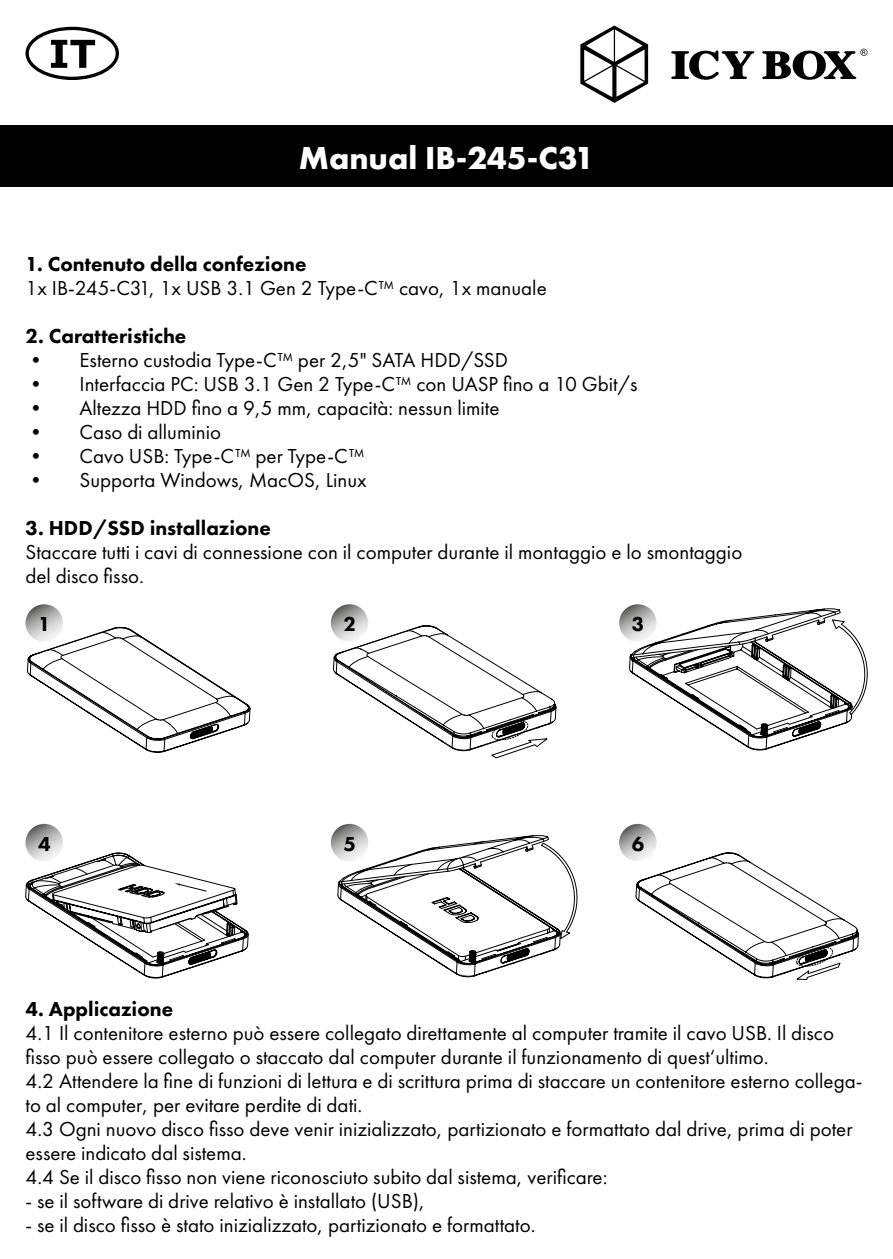
<style>
.page{position:relative;width:893px;height:1259px;background:#fff}
.page>*{position:absolute;margin:0;border:0;box-sizing:border-box;transform-origin:0 0}
.t1{font:700 33px "Futura PT";color:#fff}
.t2{font:21px/24px "Futura PT";color:#000}
.t3{font:800 21px "Futura PT";color:#000}
</style>
<div class="page">
<div style="left:26px;top:27px;width:93px;height:53px;border:3px solid #000;border-radius:50%"></div>
<svg style="left:51px;top:40px;width:44px;height:28px"></svg>
<div style="left:0;top:125px;width:893px;height:62px;background:#000"></div>
<svg style="left:580px;top:26px;width:68px;height:77px"></svg>
<svg style="left:671px;top:49px;width:196px;height:31px"></svg>
<svg style="left:27px;top:627px;width:223px;height:125px"></svg>
<svg style="left:333px;top:625px;width:223px;height:133px"></svg>
<svg style="left:633px;top:608px;width:235px;height:142px"></svg>
<svg style="left:337px;top:835px;width:241px;height:142px"></svg>
<svg style="left:635px;top:853px;width:224px;height:127px"></svg>
<svg style="left:27px;top:853px;width:222px;height:125px"></svg>
<svg style="left:26px;top:604px;width:37px;height:37px"></svg>
<svg style="left:26px;top:824px;width:37px;height:37px"></svg>
<svg style="left:331px;top:604px;width:37px;height:37px"></svg>
<svg style="left:331px;top:824px;width:37px;height:37px"></svg>
<svg style="left:619px;top:604px;width:38px;height:37px"></svg>
<svg style="left:619px;top:824px;width:38px;height:37px"></svg>
<h1 class="t1" style="left:299px;top:137px;width:297px">Manual IB-245-C31</h1>
<p class="t3" style="left:26px;top:251px;width:283px">1. Contenuto della confezione</p>
<p class="t2" style="left:26px;top:276px;width:523px">1x IB-245-C31, 1x USB 3.1 Gen 2 Type-C™ cavo, 1x manuale</p>
<p class="t3" style="left:26px;top:323px;width:162px">2. Caratteristiche</p>
<p class="t2" style="left:26px;top:348px;width:484px">• Esterno custodia Type-C™ per 2,5" SATA HDD/SSD</p>
<p class="t2" style="left:26px;top:372px;width:613px">• Interfaccia PC: USB 3.1 Gen 2 Type-C™ con UASP fino a 10 Gbit/s</p>
<p class="t2" style="left:26px;top:396px;width:475px">• Altezza HDD fino a 9,5 mm, capacità: nessun limite</p>
<p class="t2" style="left:26px;top:420px;width:197px">• Caso di alluminio</p>
<p class="t2" style="left:26px;top:444px;width:340px">• Cavo USB: Type-C™ per Type-C™</p>
<p class="t2" style="left:26px;top:468px;width:343px">• Supporta Windows, MacOS, Linux</p>
<p class="t3" style="left:26px;top:515px;width:247px">3. HDD/SSD installazione</p>
<p class="t2" style="left:26px;top:540px;width:718px">Staccare tutti i cavi di connessione con il computer durante il montaggio e lo smontaggio del disco fisso.</p>
<p class="t3" style="left:38px;top:611px;width:14px">1</p>
<p class="t3" style="left:38px;top:830px;width:14px">4</p>
<p class="t3" style="left:343px;top:611px;width:14px">2</p>
<p class="t3" style="left:343px;top:830px;width:14px">5</p>
<p class="t3" style="left:632px;top:611px;width:14px">3</p>
<p class="t3" style="left:632px;top:830px;width:14px">6</p>
<p class="t3" style="left:26px;top:995px;width:149px">4. Applicazione</p>
<p class="t2" style="left:26px;top:1020px;width:838px">4.1 Il contenitore esterno può essere collegato direttamente al computer tramite il cavo USB. Il disco fisso può essere collegato o staccato dal computer durante il funzionamento di quest‘ultimo.<br>4.2 Attendere la fine di funzioni di lettura e di scrittura prima di staccare un contenitore esterno collega&shy;to al computer, per evitare perdite di dati.<br>4.3 Ogni nuovo disco fisso deve venir inizializzato, partizionato e formattato dal drive, prima di poter essere indicato dal sistema.<br>4.4 Se il disco fisso non viene riconosciuto subito dal sistema, verificare:</p>
<p class="t2" style="left:26px;top:1188px;width:401px">- se il software di drive relativo è installato (USB),</p>
<p class="t2" style="left:26px;top:1212px;width:512px">- se il disco fisso è stato inizializzato, partizionato e formattato.</p>
</div>
